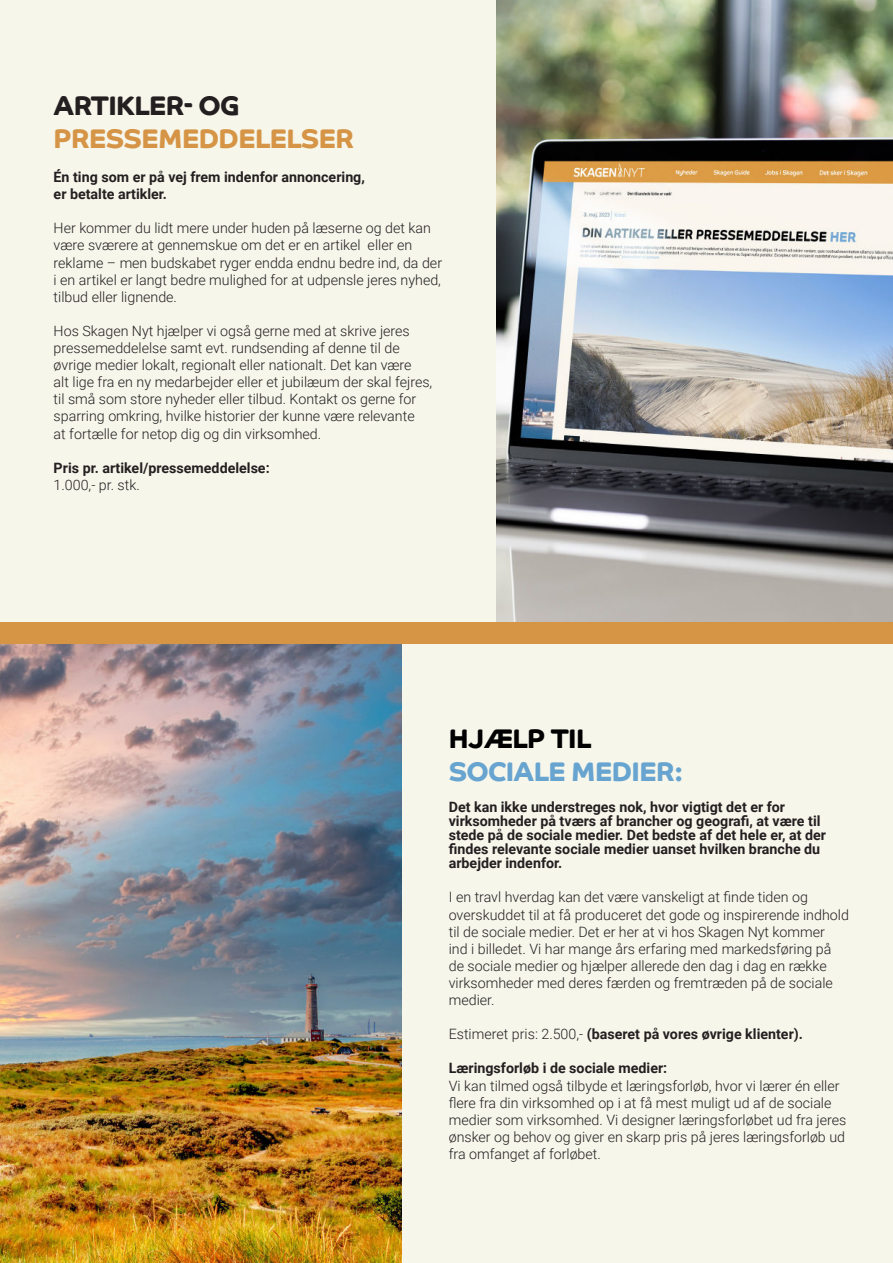
<style>
.page{position:relative;width:893px;height:1263px;background:#f6f6eb}
.page>*{position:absolute;margin:0;border:0;box-sizing:border-box;transform-origin:0 0}
.t1{font:700 27px "Co Headline";letter-spacing:-.02em;color:#d69546}
.t2{font:700 27px "Co Headline";letter-spacing:-.02em;color:#67a4d0}
.t3{font:700 27px "Co Headline";letter-spacing:-.02em;color:#231f20}
.t4{font:700 27px "Co Headline";letter-spacing:-.02em;color:#000001}
.t5{font:300 14.25px/17.1px "Roboto";color:#231f20}
.t6{font:700 14.25px/14.1px "Roboto";color:#231f20}
.s1{font-weight:300}
</style>
<div class="page">
<img style="left:0;top:644px;width:402px;height:619px">
<img style="left:496px;top:0;width:397px;height:622px">
<div style="left:0;top:622px;width:893px;height:22px;background:#d69544"></div>
<h1 class="t3" style="left:54px;top:90px;width:187px">ARTIKLER- OG</h1>
<h1 class="t1" style="left:54px;top:122px;width:302px">PRESSEMEDDELELSER</h1>
<p class="t6" style="left:54px;top:169px;width:313px;line-height:17.1px">Én ting som er på vej frem indenfor annoncering, er betalte artikler.</p>
<p class="t5" style="left:54px;top:221px;width:390px">Her kommer du lidt mere under huden på læserne og det kan være sværere at gennemskue om det er en artikel eller en reklame – men budskabet ryger endda endnu bedre ind, da der i en artikel er langt bedre mulighed for at udpensle jeres nyhed, tilbud eller lignende.</p>
<p class="t5" style="left:54px;top:323px;width:380px">Hos Skagen Nyt hjælper vi også gerne med at skrive jeres pressemeddelelse samt evt. rundsending af denne til de øvrige medier lokalt, regionalt eller nationalt. Det kan være<br>alt lige fra en ny medarbejder eller et jubilæum der skal fejres, til små som store nyheder eller tilbud. Kontakt os gerne for sparring omkring, hvilke historier der kunne være relevante<br>at fortælle for netop dig og din virksomhed.</p>
<p class="t6" style="left:54px;top:462px;width:218px">Pris pr. artikel/pressemeddelelse:</p>
<p class="t5" style="left:54px;top:477px;width:88px">1.000,- pr. stk.</p>
<h1 class="t4" style="left:449px;top:722px;width:144px">HJÆLP TIL</h1>
<h1 class="t2" style="left:449px;top:755px;width:236px">SOCIALE MEDIER:</h1>
<p class="t6" style="left:449px;top:801px;width:379px">Det kan ikke understreges nok, hvor vigtigt det er for virksomheder på tværs af brancher og geografi, at være til stede på de sociale medier. Det bedste af det hele er, at der findes relevante sociale medier uanset hvilken branche du arbejder indenfor.</p>
<p class="t5" style="left:449px;top:888px;width:402px">I en travl hverdag kan det være vanskeligt at finde tiden og overskuddet til at få produceret det gode og inspirerende indhold til de sociale medier. Det er her at vi hos Skagen Nyt kommer<br>ind i billedet. Vi har mange års erfaring med markedsføring på de sociale medier og hjælper allerede den dag i dag en række virksomheder med deres færden og fremtræden på de sociale medier.</p>
<p class="t6" style="left:449px;top:1028px;width:356px"><span class="s1">Estimeret pris: 2.500,-</span> (baseret på vores øvrige klienter).</p>
<p class="t6" style="left:449px;top:1062px;width:220px">Læringsforløb i de sociale medier:</p>
<p class="t5" style="left:449px;top:1078px;width:399px">Vi kan tilmed også tilbyde et læringsforløb, hvor vi lærer én eller flere fra din virksomhed op i at få mest muligt ud af de sociale medier som virksomhed. Vi designer læringsforløbet ud fra jeres ønsker og behov og giver en skarp pris på jeres læringsforløb ud fra omfanget af forløbet.</p>
</div>
